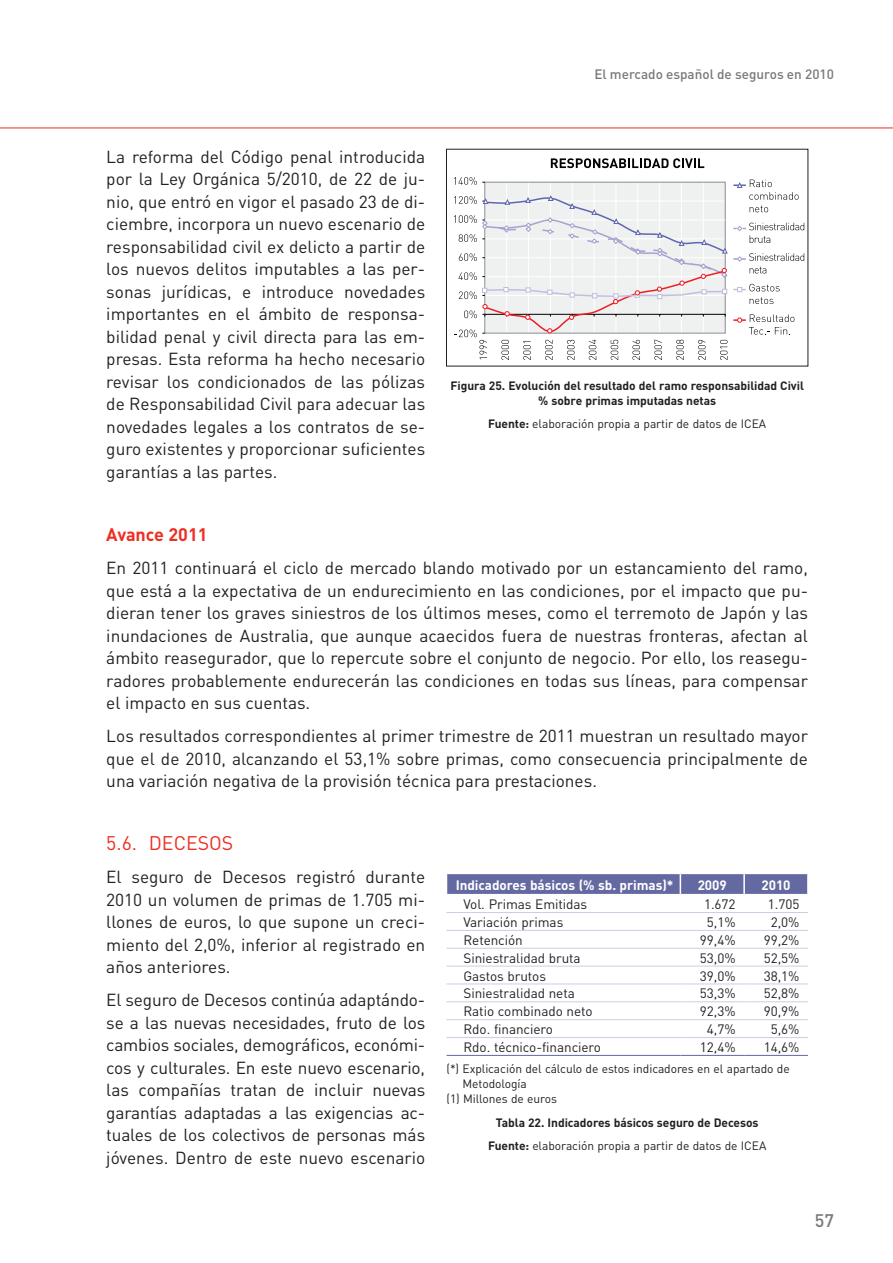
<style>
.page{position:relative;width:893px;height:1263px;background:#fff}
.page>*{position:absolute;margin:0;border:0;box-sizing:border-box;transform-origin:0 0}
.t1{font:19.5px "DIN";color:#ee2e22}
.t2{font:700 18px "DIN";letter-spacing:-.005em;color:#ee2e22}
.t3{font:500 18px "DIN";color:#76787b}
.t4{font:17.25px/22.5px "DIN";color:#231f20;text-align:justify}
.t5{font:13.5px "DIN";letter-spacing:-.005em;color:#231f20}
.t6{font:700 13.5px "DIN";letter-spacing:-.005em;color:#fff}
.t7{font:500 13.5px "DIN";color:#76787b}
.t8{font:700 12px/15px "DIN";letter-spacing:-.015em;color:#231f20;text-align:center}
.t9{font:12px "DIN";letter-spacing:-.005em;color:#231f20}
.s1{font-weight:700}
.s2{font-weight:400}
</style>
<div class="page">
<hr style="left:0;top:128px;width:893px;height:1px;background:#ee2e22">
<svg style="left:551px;top:158px;width:153px;height:10px"></svg>
<svg style="left:454px;top:177px;width:350px;height:183px"></svg>
<svg style="left:447px;top:873px;width:360px;height:21px;background:#6c71a7"></svg>
<hr style="left:744px;top:873px;width:65px;height:1px;background:#fff">
<hr style="left:743px;top:874px;width:2px;height:20px;background:#fff">
<hr style="left:446px;top:1055px;width:234px;height:1px;background:#6469a2">
<hr style="left:680px;top:1055px;width:64px;height:1px;background:#6469a2">
<hr style="left:744px;top:1055px;width:64px;height:1px;background:#6469a2">
<hr style="left:446px;top:912px;width:234px;height:1px;background:#cecde1">
<hr style="left:680px;top:912px;width:64px;height:1px;background:#cecde1">
<hr style="left:744px;top:912px;width:64px;height:1px;background:#cecde1">
<hr style="left:446px;top:930px;width:234px;height:1px;background:#cecde1">
<hr style="left:680px;top:930px;width:64px;height:1px;background:#cecde1">
<hr style="left:744px;top:930px;width:64px;height:1px;background:#cecde1">
<hr style="left:446px;top:948px;width:234px;height:1px;background:#cecde1">
<hr style="left:680px;top:948px;width:64px;height:1px;background:#cecde1">
<hr style="left:744px;top:948px;width:64px;height:1px;background:#cecde1">
<hr style="left:446px;top:966px;width:234px;height:1px;background:#cecde1">
<hr style="left:680px;top:966px;width:64px;height:1px;background:#cecde1">
<hr style="left:744px;top:966px;width:64px;height:1px;background:#cecde1">
<hr style="left:446px;top:983px;width:234px;height:1px;background:#cecde1">
<hr style="left:680px;top:983px;width:64px;height:1px;background:#cecde1">
<hr style="left:744px;top:983px;width:64px;height:1px;background:#cecde1">
<hr style="left:446px;top:1001px;width:234px;height:1px;background:#cecde1">
<hr style="left:680px;top:1001px;width:64px;height:1px;background:#cecde1">
<hr style="left:744px;top:1001px;width:64px;height:1px;background:#cecde1">
<hr style="left:446px;top:1019px;width:234px;height:1px;background:#cecde1">
<hr style="left:680px;top:1019px;width:64px;height:1px;background:#cecde1">
<hr style="left:744px;top:1019px;width:64px;height:1px;background:#cecde1">
<hr style="left:446px;top:1037px;width:234px;height:1px;background:#cecde1">
<hr style="left:680px;top:1037px;width:64px;height:1px;background:#cecde1">
<hr style="left:744px;top:1037px;width:64px;height:1px;background:#cecde1">
<p class="t7" style="left:594px;top:66px;width:241px">El mercado español de seguros en 2010</p>
<p class="t4" style="left:106px;top:145px;width:320px">La reforma del Código penal introducida por la Ley Orgánica 5/2010, de 22 de ju&shy;nio, que entró en vigor el pasado 23 de di&shy;ciembre, incorpora un nuevo escenario de responsabilidad civil ex delicto a partir de los nuevos delitos imputables a las per&shy;sonas jurídicas, e introduce novedades importantes en el ámbito de responsa&shy;bilidad penal y civil directa para las em&shy;presas. Esta reforma ha hecho necesario revisar los condicionados de las pólizas de Responsabilidad Civil para adecuar las novedades legales a los contratos de se&shy;guro existentes y proporcionar suficientes garantías a las partes.</p>
<p class="t8" style="left:451px;top:378px;width:355px">Figura 25. Evolución del resultado del ramo responsabilidad Civil % sobre primas imputadas netas</p>
<p class="t9" style="left:488px;top:417px;width:280px"><span class="s1">Fuente:</span> elaboración propia a partir de datos de ICEA</p>
<p class="t2" style="left:106px;top:523px;width:103px">Avance 2011</p>
<p class="t4" style="left:106px;top:556px;width:703px">En 2011 continuará el ciclo de mercado blando motivado por un estancamiento del ramo, que está a la expectativa de un endurecimiento en las condiciones, por el impacto que pu&shy;dieran tener los graves siniestros de los últimos meses, como el terremoto de Japón y las inundaciones de Australia, que aunque acaecidos fuera de nuestras fronteras, afectan al ámbito reasegurador, que lo repercute sobre el conjunto de negocio. Por ello, los reasegu&shy;radores probablemente endurecerán las condiciones en todas sus líneas, para compensar el impacto en sus cuentas.</p>
<p class="t4" style="left:106px;top:724px;width:703px">Los resultados correspondientes al primer trimestre de 2011 muestran un resultado mayor que el de 2010, alcanzando el 53,1% sobre primas, como consecuencia principalmente de una variación negativa de la provisión técnica para prestaciones.</p>
<p class="t1" style="left:106px;top:831px;width:69px">5.6. Decesos</p>
<p class="t4" style="left:106px;top:865px;width:320px">El seguro de Decesos registró durante 2010 un volumen de primas de 1.705 mi&shy;llones de euros, lo que supone un creci&shy;miento del 2,0%, inferior al registrado en años anteriores.</p>
<p class="t4" style="left:106px;top:989px;width:320px">El seguro de Decesos continúa adaptándo&shy;se a las nuevas necesidades, fruto de los cambios sociales, demográficos, económi&shy;cos y culturales. En este nuevo escenario, las compañías tratan de incluir nuevas garantías adaptadas a las exigencias ac&shy;tuales de los colectivos de personas más jóvenes. Dentro de este nuevo escenario</p>
<p class="t6" style="left:456px;top:876px;width:219px">I ndicadores básicos (% sb. primas)*</p>
<p class="t6" style="left:698px;top:876px;width:31px">2009</p>
<p class="t6" style="left:761px;top:876px;width:31px">2010</p>
<p class="t5" style="left:463px;top:896px;width:125px">Vol. Primas Emitidas</p>
<p class="t5" style="left:704px;top:896px;width:33px">1.672</p>
<p class="t5" style="left:768px;top:896px;width:33px">1.705</p>
<p class="t5" style="left:463px;top:914px;width:101px">Variación primas</p>
<p class="t5" style="left:707px;top:914px;width:30px">5,1%</p>
<p class="t5" style="left:771px;top:914px;width:30px">2,0%</p>
<p class="t5" style="left:463px;top:931px;width:61px">Retención</p>
<p class="t5" style="left:700px;top:931px;width:37px">99,4%</p>
<p class="t5" style="left:764px;top:931px;width:37px">99,2%</p>
<p class="t5" style="left:463px;top:949px;width:119px">Siniestralidad bruta</p>
<p class="t5" style="left:700px;top:949px;width:37px">53,0%</p>
<p class="t5" style="left:764px;top:949px;width:37px">52,5%</p>
<p class="t5" style="left:463px;top:967px;width:84px">Gastos brutos</p>
<p class="t5" style="left:700px;top:967px;width:37px">39,0%</p>
<p class="t5" style="left:764px;top:967px;width:37px">38,1%</p>
<p class="t5" style="left:463px;top:985px;width:113px">Siniestralidad neta</p>
<p class="t5" style="left:700px;top:985px;width:37px">53,3%</p>
<p class="t5" style="left:764px;top:985px;width:37px">52,8%</p>
<p class="t5" style="left:463px;top:1003px;width:131px">Ratio combinado neto</p>
<p class="t5" style="left:700px;top:1003px;width:37px">92,3%</p>
<p class="t5" style="left:764px;top:1003px;width:37px">90,9%</p>
<p class="t5" style="left:463px;top:1021px;width:91px">Rdo. financiero</p>
<p class="t5" style="left:707px;top:1021px;width:30px">4,7%</p>
<p class="t5" style="left:771px;top:1021px;width:30px">5,6%</p>
<p class="t5" style="left:463px;top:1039px;width:139px">Rdo. técnico-financiero</p>
<p class="t5" style="left:700px;top:1039px;width:37px">12,4%</p>
<p class="t5" style="left:764px;top:1039px;width:37px">14,6%</p>
<p class="t9" style="left:446px;top:1061px;width:345px">(*) Explicación del cálculo de estos indicadores en el apartado de</p>
<p class="t9" style="left:462px;top:1076px;width:66px">Metodología</p>
<p class="t9" style="left:446px;top:1091px;width:112px">(1) Millones de euros</p>
<p class="t8" style="left:488px;top:1110px;width:280px;line-height:23.5px">Tabla 22. I ndicadores básicos seguro de Decesos<br>Fuente: <span class="s2">elaboración propia a partir de datos de ICEA</span></p>
<p class="t3" style="left:815px;top:1209px;width:21px">57</p>
</div>
